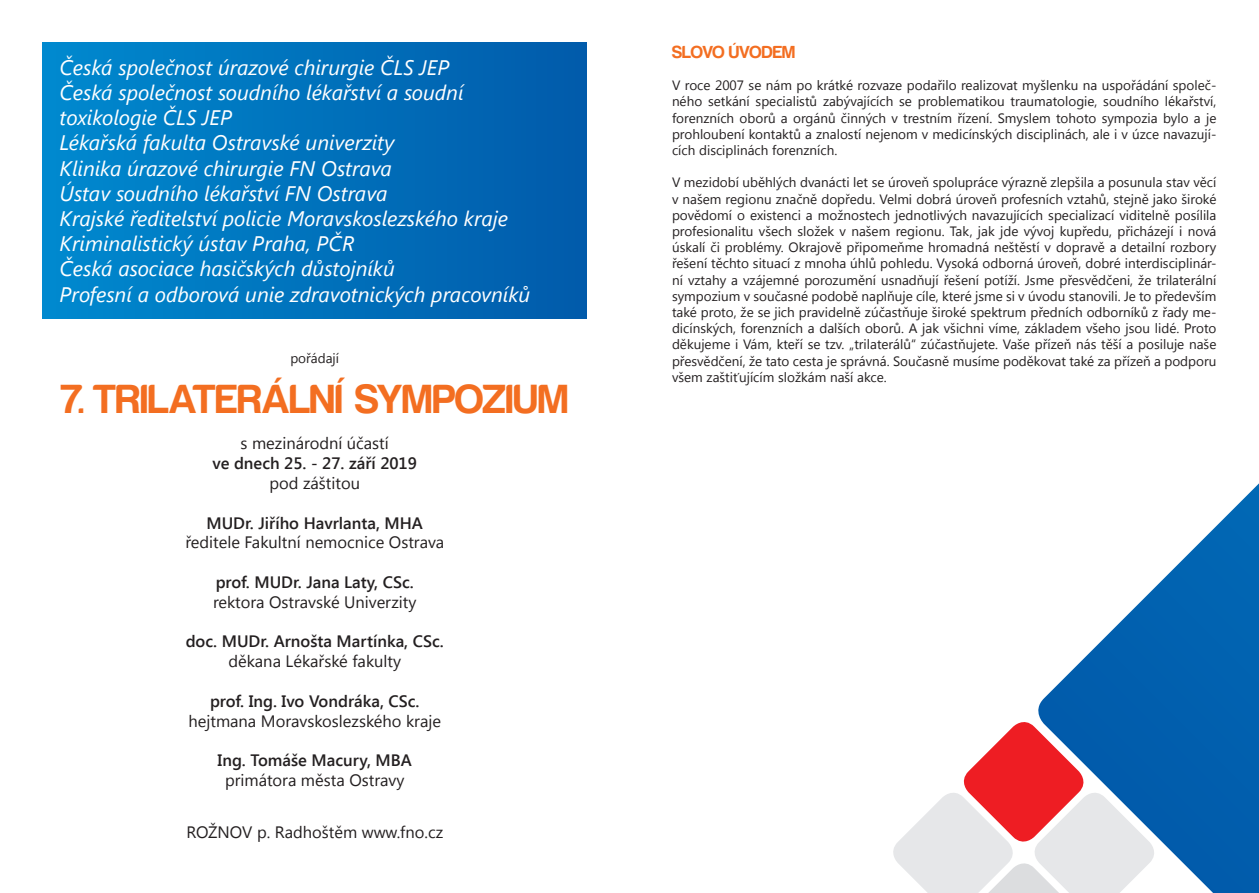
<style>
.page{position:relative;width:1259px;height:893px;background:#fff}
.page>*{position:absolute;margin:0;border:0;box-sizing:border-box;transform-origin:0 0}
.t1{font:700 42px "Harabara CEHG007";letter-spacing:.005em;color:#f36e21}
.t2{font:italic 21px/25.2px "Segoe UI";color:#fff}
.t3{font:700 18px "Harabara CEHG007";letter-spacing:-.005em;color:#f36e21}
.t4{font:16.5px "Segoe UI";color:#231f20}
.t5{font:600 16.5px "Segoe UI";color:#231f20}
.t6{font:13.5px/16.2px "Segoe UI";color:#231f20;text-align:justify}
</style>
<div class="page">
<svg style="left:1038px;top:483px;width:221px;height:410px"></svg>
<svg style="left:893px;top:716px;width:267px;height:177px"></svg>
<div style="left:43px;top:43px;width:544px;height:276px;background:linear-gradient(to right,#008acf,#015aaa)"></div>
<p class="t2" style="left:60px;top:54px;width:472px">Česká společnost úrazové chirurgie ČLS JEP<br>Česká společnost soudního lékařství a soudní toxikologie ČLS JEP<br>Lékařská fakulta Ostravské univerzity<br>Klinika úrazové chirurgie FN Ostrava<br>Ústav soudního lékařství FN Ostrava<br>Krajské ředitelství policie Moravskoslezského kraje Kriminalistický ústav Praha, PČR<br>Česká asociace hasičských důstojníků<br>Profesní a odborová unie zdravotnických pracovníků</p>
<p class="t6" style="left:290px;top:349px;width:50px">pořádají</p>
<h1 class="t1" style="left:61px;top:377px;width:509px">7. TRILATERÁLNÍ SYMPOZIUM</h1>
<p class="t4" style="left:241px;top:432px;width:150px">s mezinárodní účastí</p>
<p class="t5" style="left:212px;top:452px;width:206px">ve dnech 25. - 27. září 2019</p>
<p class="t4" style="left:269px;top:472px;width:92px">pod záštitou</p>
<p class="t5" style="left:206px;top:511px;width:218px">MUDr. Jiřího Havrlanta, MHA</p>
<p class="t4" style="left:185px;top:531px;width:260px">ředitele Fakultní nemocnice Ostrava</p>
<p class="t5" style="left:216px;top:571px;width:200px">prof. MUDr. Jana Laty, CSc.</p>
<p class="t4" style="left:213px;top:590px;width:205px">rektora Ostravské Univerzity</p>
<p class="t5" style="left:186px;top:630px;width:259px">doc. MUDr. Arnošta Martínka, CSc.</p>
<p class="t4" style="left:228px;top:650px;width:174px">děkana Lékařské fakulty</p>
<p class="t5" style="left:210px;top:689px;width:211px">prof. Ing. Ivo Vondráka, CSc.</p>
<p class="t4" style="left:188px;top:709px;width:254px">hejtmana Moravskoslezského kraje</p>
<p class="t5" style="left:218px;top:749px;width:196px">Ing. Tomáše Macury, MBA</p>
<p class="t4" style="left:225px;top:769px;width:181px">primátora města Ostravy</p>
<p class="t4" style="left:186px;top:821px;width:258px">ROŽNOV p. Radhoštěm www.fno.cz</p>
<h3 class="t3" style="left:672px;top:42px;width:125px">SLOVO ÚVODEM</h3>
<p class="t6" style="left:672px;top:77px;width:546px">V roce 2007 se nám po krátké rozvaze podařilo realizovat myšlenku na uspořádání společ&shy;ného setkání specialistů zabývajících se problematikou traumatologie, soudního lékařství, forenzních oborů a orgánů činných v trestním řízení. Smyslem tohoto sympozia bylo a je prohloubení kontaktů a znalostí nejenom v medicínských disciplinách, ale i v úzce navazují&shy;cích disciplinách forenzních.</p>
<p class="t6" style="left:672px;top:174px;width:546px">V mezidobí uběhlých dvanácti let se úroveň spolupráce výrazně zlepšila a posunula stav věcí v našem regionu značně dopředu. Velmi dobrá úroveň profesních vztahů, stejně jako široké povědomí o existenci a možnostech jednotlivých navazujících specializací viditelně posílila profesionalitu všech složek v našem regionu. Tak, jak jde vývoj kupředu, přicházejí i nová úskalí či problémy. Okrajově připomeňme hromadná neštěstí v dopravě a detailní rozbory řešení těchto situací z mnoha úhlů pohledu. Vysoká odborná úroveň, dobré interdisciplinár&shy;ní vztahy a vzájemné porozumění usnadňují řešení potíží. Jsme přesvědčeni, že trilaterální sympozium v současné podobě naplňuje cíle, které jsme si v úvodu stanovili. Je to především také proto, že se jich pravidelně zúčastňuje široké spektrum předních odborníků z řady me&shy;dicínských, forenzních a dalších oborů. A jak všichni víme, základem všeho jsou lidé. Proto děkujeme i Vám, kteří se tzv. „trilaterálů“ zúčastňujete. Vaše přízeň nás těší a posiluje naše přesvědčení, že tato cesta je správná. Současně musíme poděkovat také za přízeň a podporu všem zaštiťujícím složkám naší akce.</p>
</div>
